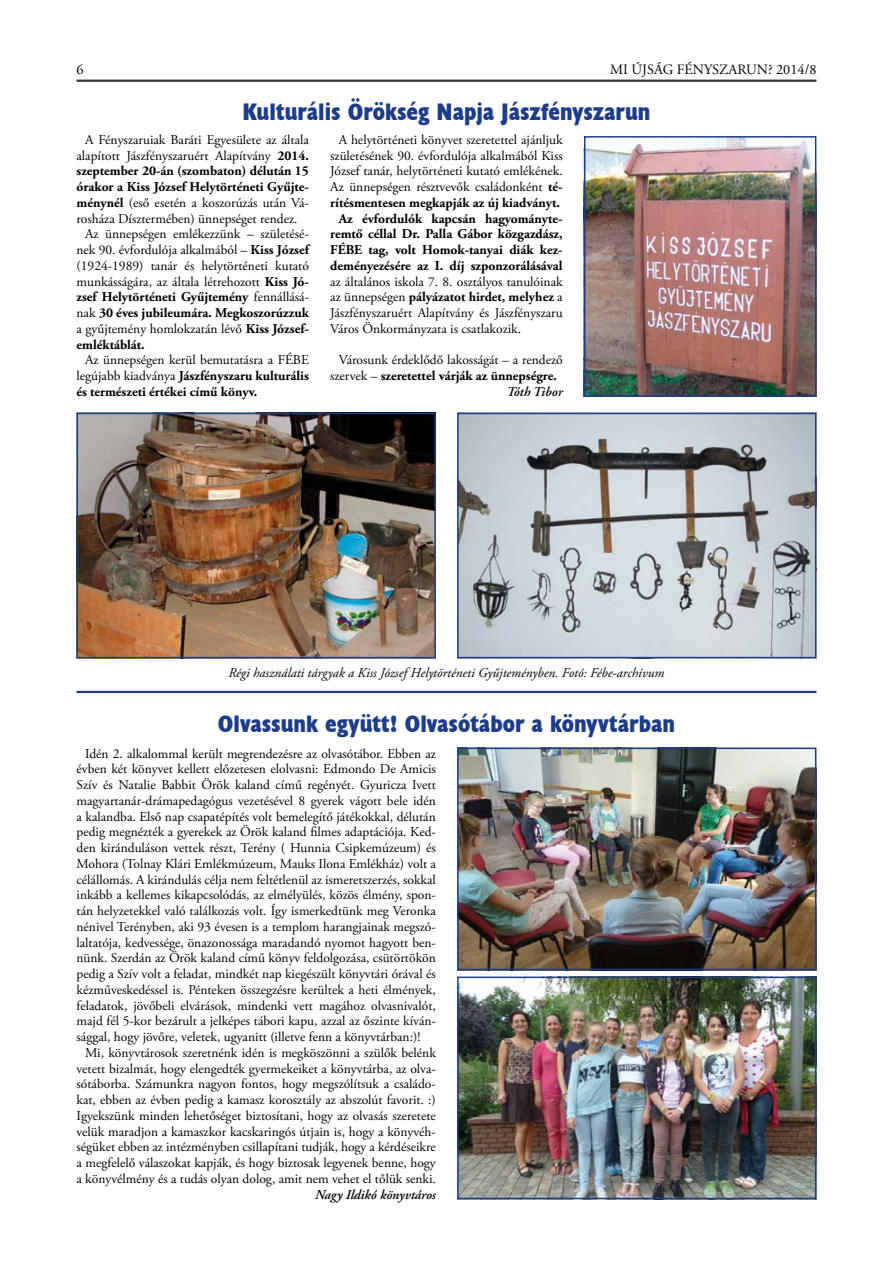
<style>
.page{position:relative;width:893px;height:1263px;background:#fff}
.page>*{position:absolute;margin:0;border:0;box-sizing:border-box;transform-origin:0 0}
.t1{font:24px "Husa HU";color:#1e3d88}
.t2{font:14.25px "Adobe Garamond Pro";color:#000}
.t3{font:13.5px/15.8px "Adobe Garamond Pro";color:#000;text-align:justify}
.t4{font:700 13.5px/15.8px "Adobe Garamond Pro";color:#000;text-align:justify}
.t5{font:italic 13.5px "Adobe Garamond Pro";color:#000}
.t6{font:italic 600 13.5px "Adobe Garamond Pro";color:#000}
.s1{font-weight:700}
.s2{font-weight:400}
</style>
<div class="page">
<hr style="left:77px;top:80px;width:739px;height:1px;background:#000">
<hr style="left:77px;top:81px;width:739px;height:1px;background:#000">
<img style="left:587px;top:139px;width:226px;height:255px">
<div style="left:584px;top:136px;width:232px;height:261px;border:2px solid #1e3d88"></div>
<img style="left:80px;top:416px;width:353px;height:239px">
<div style="left:77px;top:413px;width:359px;height:245px;border:2px solid #1e3d88"></div>
<img style="left:460px;top:750px;width:353px;height:217px">
<div style="left:457px;top:747px;width:359px;height:223px;border:2px solid #1e3d88"></div>
<img style="left:460px;top:979px;width:353px;height:217px">
<div style="left:457px;top:976px;width:359px;height:223px;border:2px solid #1e3d88"></div>
<img style="left:460px;top:416px;width:353px;height:239px">
<div style="left:457px;top:413px;width:359px;height:245px;border:2px solid #1e3d88"></div>
<hr style="left:77px;top:691px;width:739px;height:2px;background:#1e3d88">
<p class="t2" style="left:77px;top:61px;width:9px">6</p>
<p class="t2" style="left:610px;top:61px;width:208px">MI ÚJSÁG FÉNYSZARUN? 2014/8</p>
<h1 class="t1" style="left:242px;top:97px;width:409px">Kulturális Örökség Napja Jászfényszarun</h1>
<p class="t3" style="left:85px;top:132px;width:225px">A Fényszaruiak Baráti Egyesülete az általa</p>
<p class="t3" style="left:77px;top:148px;width:234px">alapított Jászfényszaruért Alapítvány <span class="s1">2014.</span></p>
<p class="t4" style="left:77px;top:163px;width:234px">szeptember 20-án (szombaton) délután 15</p>
<p class="t4" style="left:77px;top:179px;width:234px">órakor a Kiss József Helytörténeti Gyűjte-</p>
<p class="t3" style="left:77px;top:195px;width:234px"><span class="s1">ménynél</span> (eső esetén a koszorúzás után Vá-</p>
<p class="t3" style="left:77px;top:211px;width:223px">rosháza Dísztermében) ünnepséget rendez.</p>
<p class="t3" style="left:85px;top:227px;width:225px">Az ünnepségen emlékezzünk – születésé-</p>
<p class="t3" style="left:77px;top:242px;width:234px">nek 90. évfordulója alkalmából – <span class="s1">Kiss József</span></p>
<p class="t3" style="left:77px;top:258px;width:234px">(1924-1989) tanár és helytörténeti kutató</p>
<p class="t3" style="left:77px;top:274px;width:234px">munkásságára, az általa létrehozott <span class="s1">Kiss Jó-</span></p>
<p class="t4" style="left:77px;top:289px;width:234px">zsef Helytörténeti Gyűjtemény <span class="s2">fennállásá-</span></p>
<p class="t4" style="left:77px;top:305px;width:234px"><span class="s2">nak</span> 30 éves jubileumára. Megkoszorúzzuk</p>
<p class="t3" style="left:77px;top:321px;width:234px">a gyűjtemény homlokzatán lévő <span class="s1">Kiss József-</span></p>
<p class="t4" style="left:77px;top:337px;width:70px">emléktáblát.</p>
<p class="t4" style="left:77px;top:352px;width:234px;text-indent:9px"><span class="s2">Az ünnepségen kerül bemutatásra a FÉBE legújabb kiadványa</span> Jászfényszaru kulturális és természeti értékei című könyv.</p>
<p class="t4" style="left:330px;top:132px;width:234px;text-align:right"><span class="s2">A helytörténeti könyvet szeretettel ajánljuk születésének 90. évfordulója alkalmából Kiss József tanár, helytörténeti kutató emlékének.<br>Az ünnepségen résztvevők családonként</span> té&shy;rítésmentesen megkapják az új kiadványt.<br>Az évfordulók kapcsán hagyományte&shy;remtő céllal Dr. Palla Gábor közgazdász, FÉBE tag, volt Homok-tanyai diák kez&shy;deményezésére az I. díj szponzorálásával</p>
<p class="t3" style="left:330px;top:274px;width:234px">az általános iskola 7. 8. osztályos tanulóinak az ünnepségen <span class="s1">pályázatot hirdet, melyhez</span> a Jászfényszaruért Alapítvány és Jászfényszaru Város Önkormányzata is csatlakozik.</p>
<p class="t3" style="left:339px;top:353px;width:225px">Városunk érdeklődő lakosságát – a rendező</p>
<p class="t4" style="left:330px;top:368px;width:228px"><span class="s2">szervek –</span> szeretettel várják az ünnepségre.</p>
<p class="t6" style="left:507px;top:384px;width:57px">Tóth Tibor</p>
<p class="t5" style="left:229px;top:664px;width:437px">Régi használati tárgyak a Kiss József Helytörténeti Gyűjteményben. Fotó: Fébe-archívum</p>
<h1 class="t1" style="left:218px;top:709px;width:459px">Olvassunk együtt! Olvasótábor a könyvtárban</h1>
<p class="t3" style="left:77px;top:746px;width:361px;text-indent:9px">Idén 2. alkalommal került megrendezésre az olvasótábor. Ebben az évben két könyvet kellett előzetesen elolvasni: Edmondo De Amicis Szív és Natalie Babbit Örök kaland című regényét. Gyuricza Ivett magyartanár-drámapedagógus vezetésével 8 gyerek vágott bele idén a kalandba. Első nap csapatépítés volt bemelegítő játékokkal, délután pedig megnézték a gyerekek az Örök kaland filmes adaptációja. Ked&shy;den kiránduláson vettek részt, Terény ( Hunnia Csipkemúzeum) és Mohora (Tolnay Klári Emlékmúzeum, Mauks Ilona Emlékház) volt a célállomás. A kirándulás célja nem feltétlenül az ismeretszerzés, sokkal inkább a kellemes kikapcsolódás, az elmélyülés, közös élmény, spon&shy;tán helyzetekkel való találkozás volt. Így ismerkedtünk meg Veronka nénivel Terényben, aki 93 évesen is a templom harangjainak megszó&shy;laltatója, kedvessége, önazonossága maradandó nyomot hagyott ben&shy;nünk. Szerdán az Örök kaland című könyv feldolgozása, csütörtökön pedig a Szív volt a feladat, mindkét nap kiegészült könyvtári órával és kézműveskedéssel is. Pénteken összegzésre kerültek a heti élmények, feladatok, jövőbeli elvárások, mindenki vett magához olvasnivalót, majd fél 5-kor bezárult a jelképes tábori kapu, azzal az őszinte kíván&shy;sággal, hogy jövőre, veletek, ugyanitt (illetve fenn a könyvtárban:)!</p>
<p class="t3" style="left:77px;top:1045px;width:361px;text-indent:9px">Mi, könyvtárosok szeretnénk idén is megköszönni a szülők belénk vetett bizalmát, hogy elengedték gyermekeiket a könyvtárba, az olva&shy;sótáborba. Számunkra nagyon fontos, hogy megszólítsuk a családo&shy;kat, ebben az évben pedig a kamasz korosztály az abszolút favorit. :)<br>Igyekszünk minden lehetőséget biztosítani, hogy az olvasás szeretete velük maradjon a kamaszkor kacskaringós útjain is, hogy a könyvéh&shy;ségüket ebben az intézményben csillapítani tudják, hogy a kérdéseikre a megfelelő válaszokat kapják, és hogy biztosak legyenek benne, hogy a könyvélmény és a tudás olyan dolog, amit nem vehet el tőlük senki.</p>
<p class="t6" style="left:315px;top:1186px;width:122px">Nagy Ildikó könyvtáros</p>
</div>
